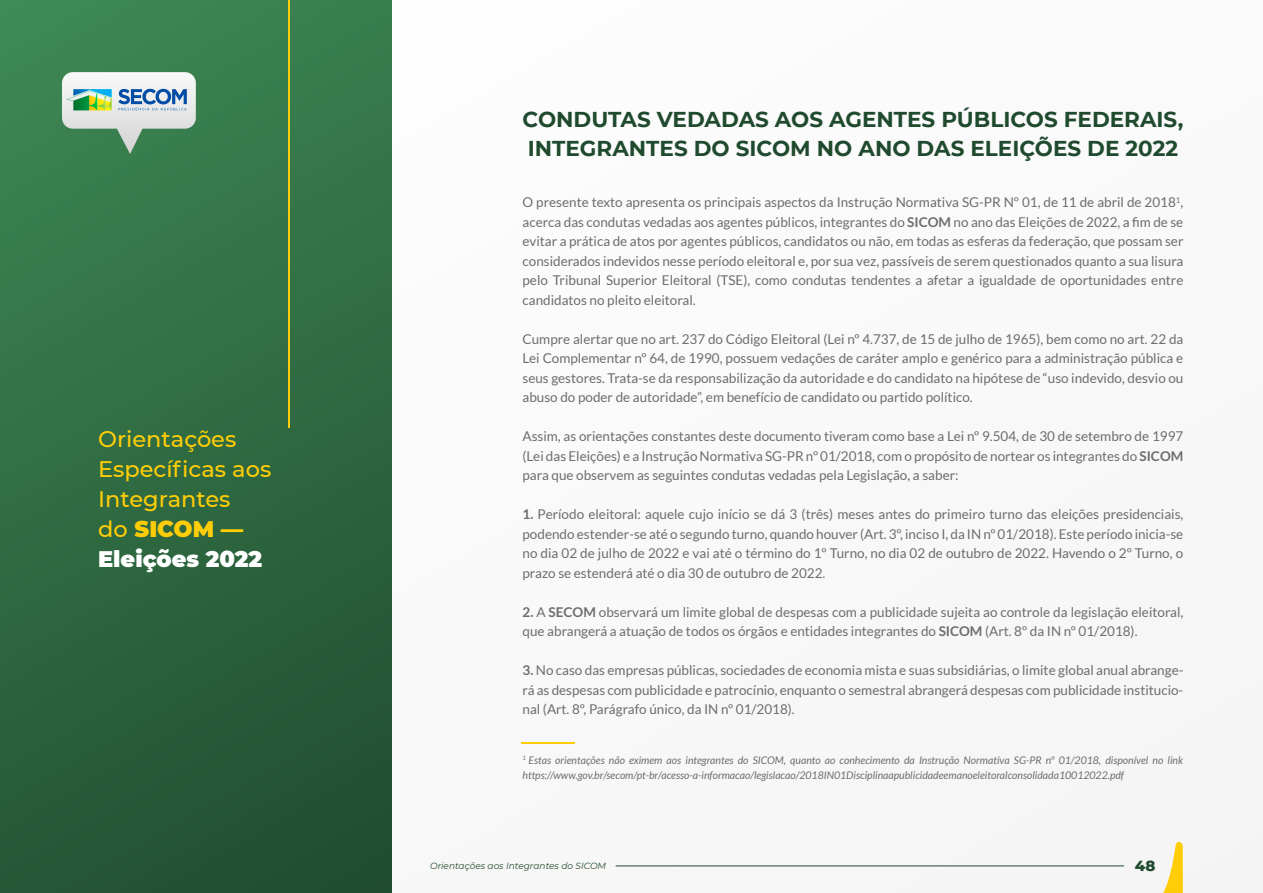
<style>
.page{position:relative;width:1263px;height:893px;background:#f9f9f9}
.page>*{position:absolute;margin:0;border:0;box-sizing:border-box;transform-origin:0 0}
.t1{font:500 22.5px/30px "Montserrat";color:#ffcd07}
.t2{font:700 21.45px/28.7px "Montserrat";color:#1f4a2e}
.t3{font:800 14.85px "Montserrat";color:#1f4a2e}
.t4{font:13.5px/19.5px "Lato";color:#6e6d6d;text-align:justify}
.t5{font:italic 10.5px/15px "Lato";color:#6e6d6d}
.t6{font:italic 9px "Montserrat";color:#1f4a2e}
.s1{font-weight:900}
.s2{font-weight:900;color:#fff}
.s3{font-weight:700}
</style>
<div class="page">
<hr style="left:521px;top:742px;width:53px;height:1px;background:#ffcd07">
<div style="left:0;top:0;width:391px;height:893px;background:linear-gradient(to bottom,#3e8551,#225132)"></div>
<hr style="left:289px;top:0;width:1px;height:427px;background:#ffcd07">
<img style="left:63px;top:73px;width:133px;height:80px">
<svg style="left:1118px;top:842px;width:65px;height:51px"></svg>
<hr style="left:616px;top:865px;width:508px;height:1px;background:#1f4a2e">
<h1 class="t1" style="left:98px;top:423px;width:175px">Orientações<br>Específicas aos<br>Integrantes<br>do <span class="s1">SICOM —<br></span><span class="s2">Eleições 2022</span></h1>
<h2 class="t2" style="left:523px;top:104px;width:662px">CONDUTAS VEDADAS AOS AGENTES PÚBLICOS FEDERAIS,<br>INTEGRANTES DO SICOM NO ANO DAS ELEIÇÕES DE 2022</h2>
<p class="t4" style="left:522px;top:192px;width:662px">O presente texto apresenta os principais aspectos da Instrução Normativa SG-PR Nº 01, de 11 de abril de 2018<sup>1</sup>, acerca das condutas vedadas aos agentes públicos, integrantes do <span class="s3">SICOM</span> no ano das Eleições de 2022, a fim de se evitar a prática de atos por agentes públicos, candidatos ou não, em todas as esferas da federação, que possam ser considerados indevidos nesse período eleitoral e, por sua vez, passíveis de serem questionados quanto a sua lisura pelo Tribunal Superior Eleitoral (TSE), como condutas tendentes a afetar a igualdade de oportunidades entre candidatos no pleito eleitoral.</p>
<p class="t4" style="left:522px;top:329px;width:662px">Cumpre alertar que no art. 237 do Código Eleitoral (Lei nº 4.737, de 15 de julho de 1965), bem como no art. 22 da Lei Complementar nº 64, de 1990, possuem vedações de caráter amplo e genérico para a administração pública e seus gestores. Trata-se da responsabilização da autoridade e do candidato na hipótese de “uso indevido, desvio ou abuso do poder de autoridade”, em benefício de candidato ou partido político.</p>
<p class="t4" style="left:522px;top:426px;width:662px">Assim, as orientações constantes deste documento tiveram como base a Lei nº 9.504, de 30 de setembro de 1997 (Lei das Eleições) e a Instrução Normativa SG-PR nº 01/2018, com o propósito de nortear os integrantes do <span class="s3">SICOM </span>para que observem as seguintes condutas vedadas pela Legislação, a saber:</p>
<p class="t4" style="left:522px;top:504px;width:662px"><span class="s3">1.</span> Período eleitoral: aquele cujo início se dá 3 (três) meses antes do primeiro turno das eleições presidenciais, podendo estender-se até o segundo turno, quando houver (Art. 3º, inciso I, da IN nº 01/2018). Este período inicia-se no dia 02 de julho de 2022 e vai até o término do 1º Turno, no dia 02 de outubro de 2022. Havendo o 2º Turno, o prazo se estenderá até o dia 30 de outubro de 2022.</p>
<p class="t4" style="left:522px;top:602px;width:662px"><span class="s3">2.</span> A <span class="s3">SECOM</span> observará um limite global de despesas com a publicidade sujeita ao controle da legislação eleitoral, que abrangerá a atuação de todos os órgãos e entidades integrantes do <span class="s3">SICOM</span> (Art. 8º da IN nº 01/2018).</p>
<p class="t4" style="left:522px;top:660px;width:662px"><span class="s3">3.</span> No caso das empresas públicas, sociedades de economia mista e suas subsidiárias, o limite global anual abrange&shy;rá as despesas com publicidade e patrocínio, enquanto o semestral abrangerá despesas com publicidade institucio&shy;nal (Art. 8º, Parágrafo único, da IN nº 01/2018).</p>
<p class="t5" style="left:522px;top:753px;width:662px"><sup>1</sup> Estas orientações não eximem aos integrantes do SICOM, quanto ao conhecimento da Instrução Normativa SG-PR nº 01/2018, disponível no link https://www.gov.br/secom/pt-br/acesso-a-informacao/legislacao/2018IN01Disciplinaapublicidadeemanoeleitoralconsolidada10012022.pdf</p>
<p class="t6" style="left:430px;top:859px;width:178px">Orientações aos Integrantes do SICOM</p>
<p class="t3" style="left:1135px;top:855px;width:22px">48</p>
</div>
